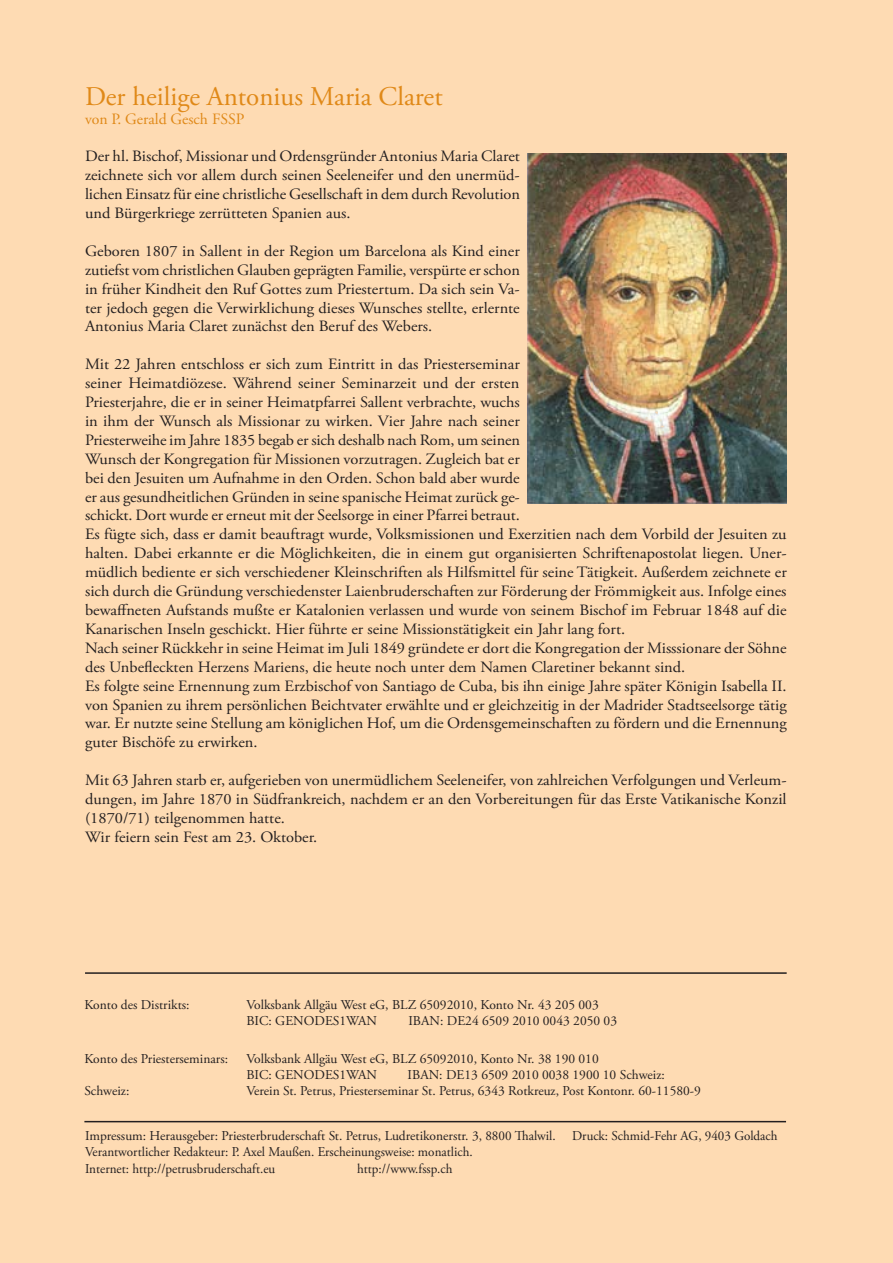
<style>
.page{position:relative;width:893px;height:1263px;background:#fedbb3}
.page>*{position:absolute;margin:0;border:0;box-sizing:border-box;transform-origin:0 0}
.t1{font:27px "Adobe Garamond Pro";color:#e08918}
.t2{font:15.75px/18.9px "Adobe Garamond Pro";color:#231f20;text-align:justify;scale:1.04 1}
.t3{font:15.75px "Adobe Garamond Pro";color:#e08918}
.t4{font:13.5px/16.2px "Adobe Garamond Pro";color:#231f20}
</style>
<div class="page">
<hr style="left:85px;top:972px;width:702px;height:2px;background:#231f20">
<hr style="left:84px;top:1121px;width:702px;height:1px;background:#231f20">
<img style="left:527px;top:153px;width:260px;height:351px">
<h1 class="t1" style="left:85px;top:80px;width:359px">Der heilige Antonius Maria Claret</h1>
<p class="t3" style="left:85px;top:109px;width:161px">von P. Gerald Gesch FSSP</p>
<p class="t2" style="left:85px;top:147px;width:420px">Der hl. Bischof, Missionar und Ordensgründer Antonius Maria Claret zeichnete sich vor allem durch seinen Seeleneifer und den unermüd&shy;lichen Einsatz für eine christliche Gesellschaft in dem durch Revolution und Bürgerkriege zerrütteten Spanien aus.</p>
<p class="t2" style="left:85px;top:242px;width:420px">Geboren 1807 in Sallent in der Region um Barcelona als Kind einer zutiefst vom christlichen Glauben geprägten Familie, verspürte er schon in früher Kindheit den Ruf Gottes zum Priestertum. Da sich sein Va&shy;ter jedoch gegen die Verwirklichung dieses Wunsches stellte, erlernte Antonius Maria Claret zunächst den Beruf des Webers.</p>
<p class="t2" style="left:85px;top:355px;width:676px;text-align:left">Mit 22 Jahren entschloss er sich zum Eintritt in das Priesterseminar<br>seiner Heimatdiözese. Während seiner Seminarzeit und der ersten<br>Priesterjahre, die er in seiner Heimatpfarrei Sallent verbrachte, wuchs<br>in ihm der Wunsch als Missionar zu wirken. Vier Jahre nach seiner<br>Priesterweihe im Jahre 1835 begab er sich deshalb nach Rom, um seinen<br>Wunsch der Kongregation für Missionen vorzutragen. Zugleich bat er<br>bei den Jesuiten um Aufnahme in den Orden. Schon bald aber wurde<br>er aus gesundheitlichen Gründen in seine spanische Heimat zurück ge-<br>schickt. Dort wurde er erneut mit der Seelsorge in einer Pfarrei betraut.<br>Es fügte sich, dass er damit beauftragt wurde, Volksmissionen und Exerzitien nach dem Vorbild der Jesuiten zu halten. Dabei erkannte er die Möglichkeiten, die in einem gut organisierten Schriftenapostolat liegen. Uner&shy;müdlich bediente er sich verschiedener Kleinschriften als Hilfsmittel für seine Tätigkeit. Außerdem zeichnete er sich durch die Gründung verschiedenster Laienbruderschaften zur Förderung der Frömmigkeit aus. Infolge eines bewaffneten Aufstands mußte er Katalonien verlassen und wurde von seinem Bischof im Februar 1848 auf die Kanarischen Inseln geschickt. Hier führte er seine Missionstätigkeit ein Jahr lang fort.<br>Nach seiner Rückkehr in seine Heimat im Juli 1849 gründete er dort die Kongregation der Misssionare der Söhne des Unbefleckten Herzens Mariens, die heute noch unter dem Namen Claretiner bekannt sind.<br>Es folgte seine Ernennung zum Erzbischof von Santiago de Cuba, bis ihn einige Jahre später Königin Isabella II. von Spanien zu ihrem persönlichen Beichtvater erwählte und er gleichzeitig in der Madrider Stadtseelsorge tätig war. Er nutzte seine Stellung am königlichen Hof, um die Ordensgemeinschaften zu fördern und die Ernennung guter Bischöfe zu erwirken.</p>
<p class="t2" style="left:85px;top:771px;width:676px;text-align:left">Mit 63 Jahren starb er, aufgerieben von unermüdlichem Seeleneifer, von zahlreichen Verfolgungen und Verleum&shy;dungen, im Jahre 1870 in Südfrankreich, nachdem er an den Vorbereitungen für das Erste Vatikanische Konzil (1870/71) teilgenommen hatte.<br>Wir feiern sein Fest am 23. Oktober.</p>
<p class="t4" style="left:84px;top:997px;width:107px">Konto des Distrikts:</p>
<p class="t4" style="left:246px;top:997px;width:354px">Volksbank Allgäu West eG, BLZ 65092010, Konto Nr. 43 205 003<br>BIC: GENODES1WAN</p>
<p class="t4" style="left:408px;top:1013px;width:210px">IBAN: DE24 6509 2010 0043 2050 03</p>
<p class="t4" style="left:84px;top:1051px;width:145px">Konto des Priesterseminars:</p>
<p class="t4" style="left:246px;top:1051px;width:354px">Volksbank Allgäu West eG, BLZ 65092010, Konto Nr. 38 190 010<br>BIC: GENODES1WAN</p>
<p class="t4" style="left:408px;top:1067px;width:259px">IBAN: DE13 6509 2010 0038 1900 10 Schweiz:</p>
<p class="t4" style="left:84px;top:1083px;width:47px">Schweiz:</p>
<p class="t4" style="left:246px;top:1083px;width:456px">Verein St. Petrus, Priesterseminar St. Petrus, 6343 Rotkreuz, Post Kontonr. 60-11580-9</p>
<p class="t4" style="left:85px;top:1128px;width:694px">Impressum: Herausgeber: Priesterbruderschaft St. Petrus, Ludretikonerstr. 3, 8800 Thalwil. Druck: Schmid-Fehr AG, 9403 Goldach<br>Verantwortlicher Redakteur: P. Axel Maußen. Erscheinungsweise: monatlich.<br>Internet: http://petrusbruderschaft.eu</p>
<p class="t4" style="left:357px;top:1160px;width:97px">http://www.fssp.ch</p>
</div>
